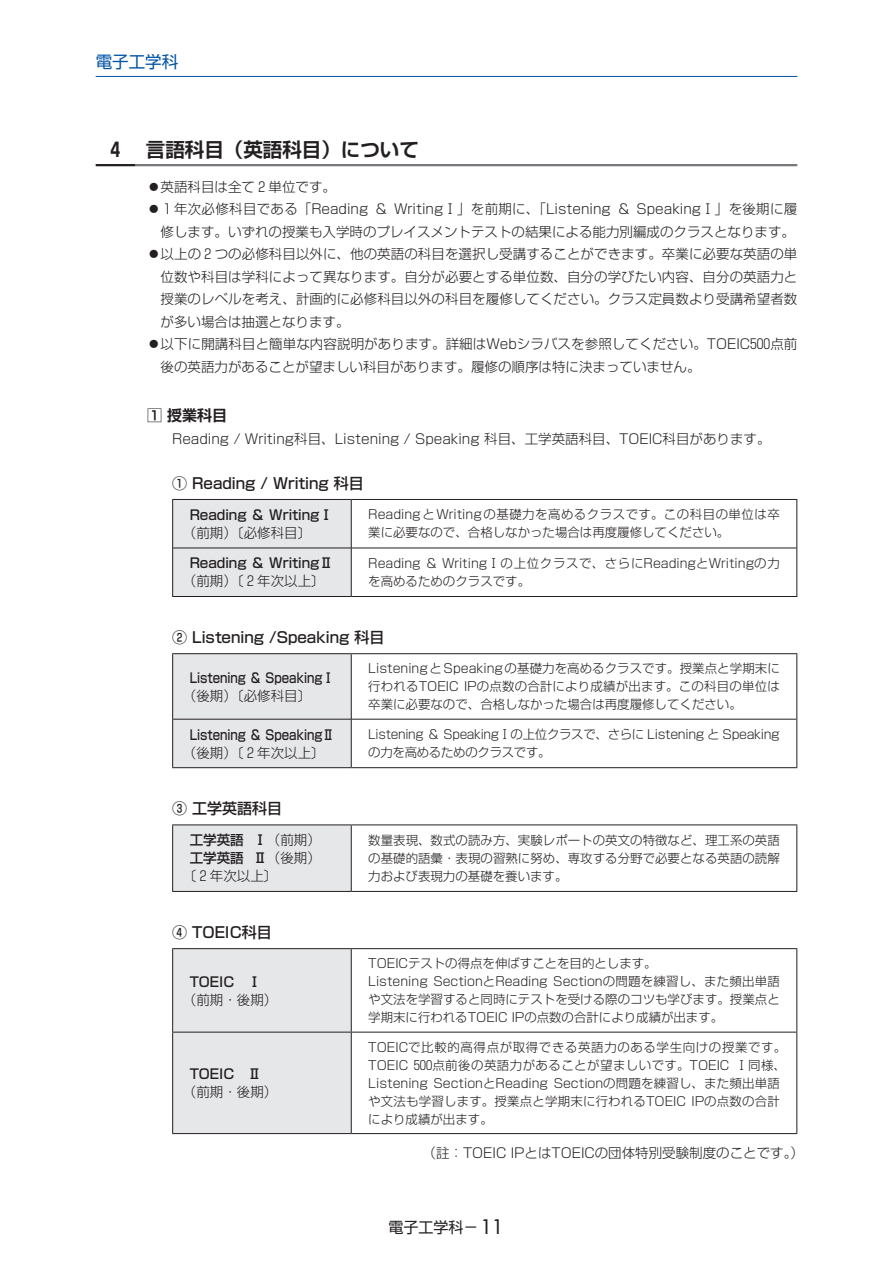
<style>
.page{position:relative;width:893px;height:1263px;background:#fff}
.page>*{position:absolute;margin:0;border:0;box-sizing:border-box;transform-origin:0 0}
.t1{font:700 19.5px "Shin Go Pr 5 De";color:#231f20}
.t2{font:16.5px "Shin Go Pr 5";color:#0154a6}
.t3{font:500 15px "Shin Go Pr 5";color:#231f20}
.t4{font:15px "Shin Go Pr 5";color:#231f20}
.t5{font:700 15px "Shin Go Pr 5 De";color:#231f20}
.t6{font:300 13.5px "Shin Go Pr 5";color:#231f20}
.t7{font:500 13.5px "Shin Go Pr 5";color:#231f20}
.t8{font:500 13.5px "Shin Go Pr 5";color:#231f20;scale:.87 1}
.t9{font:300 12.45px/18px "Shin Go Pr 5";color:#231f20}
.t10{font:300 12.45px/18px "Shin Go Pr 5";letter-spacing:-.025em;color:#231f20}
.s1{font-weight:300}
.s2{font-family:"Futura";font-size:19.5px}
</style>
<div class="page">
<hr style="left:96px;top:76px;width:701px;height:1px;background:#0154a6">
<hr style="left:135px;top:164px;width:662px;height:2px;background:#76787b">
<hr style="left:96px;top:164px;width:39px;height:2px;background:#231f20">
<div style="left:173px;top:500px;width:178px;height:96px;background:#e6e7e9"></div>
<hr style="left:173px;top:548px;width:178px;height:1px;background:#231f20">
<hr style="left:351px;top:548px;width:445px;height:1px;background:#231f20">
<hr style="left:351px;top:500px;width:1px;height:48px;background:#231f20">
<hr style="left:351px;top:548px;width:1px;height:48px;background:#231f20">
<hr style="left:172px;top:499px;width:179px;height:1px;background:#231f20">
<hr style="left:172px;top:500px;width:1px;height:48px;background:#231f20">
<hr style="left:351px;top:499px;width:446px;height:1px;background:#231f20">
<hr style="left:796px;top:500px;width:1px;height:48px;background:#231f20">
<hr style="left:172px;top:548px;width:1px;height:48px;background:#231f20">
<hr style="left:796px;top:548px;width:1px;height:48px;background:#231f20">
<hr style="left:172px;top:596px;width:179px;height:1px;background:#231f20">
<hr style="left:351px;top:596px;width:446px;height:1px;background:#231f20">
<div style="left:173px;top:654px;width:178px;height:113px;background:#e6e7e9"></div>
<hr style="left:173px;top:719px;width:178px;height:1px;background:#231f20">
<hr style="left:351px;top:719px;width:445px;height:1px;background:#231f20">
<hr style="left:351px;top:654px;width:1px;height:65px;background:#231f20">
<hr style="left:351px;top:719px;width:1px;height:48px;background:#231f20">
<hr style="left:172px;top:653px;width:179px;height:1px;background:#231f20">
<hr style="left:172px;top:654px;width:1px;height:65px;background:#231f20">
<hr style="left:351px;top:653px;width:446px;height:1px;background:#231f20">
<hr style="left:796px;top:654px;width:1px;height:65px;background:#231f20">
<hr style="left:172px;top:719px;width:1px;height:48px;background:#231f20">
<hr style="left:796px;top:719px;width:1px;height:48px;background:#231f20">
<hr style="left:172px;top:767px;width:179px;height:1px;background:#231f20">
<hr style="left:351px;top:767px;width:446px;height:1px;background:#231f20">
<div style="left:173px;top:825px;width:178px;height:66px;background:#e6e7e9"></div>
<hr style="left:351px;top:825px;width:1px;height:66px;background:#231f20">
<hr style="left:172px;top:824px;width:179px;height:1px;background:#231f20">
<hr style="left:351px;top:824px;width:446px;height:1px;background:#231f20">
<hr style="left:172px;top:825px;width:1px;height:66px;background:#231f20">
<hr style="left:796px;top:825px;width:1px;height:66px;background:#231f20">
<hr style="left:172px;top:891px;width:179px;height:1px;background:#231f20">
<hr style="left:351px;top:891px;width:446px;height:1px;background:#231f20">
<div style="left:173px;top:949px;width:178px;height:184px;background:#e6e7e9"></div>
<hr style="left:351px;top:949px;width:1px;height:83px;background:#231f20">
<hr style="left:351px;top:1032px;width:1px;height:101px;background:#231f20">
<hr style="left:172px;top:948px;width:179px;height:1px;background:#231f20">
<hr style="left:172px;top:949px;width:1px;height:83px;background:#231f20">
<hr style="left:351px;top:948px;width:446px;height:1px;background:#231f20">
<hr style="left:796px;top:949px;width:1px;height:83px;background:#231f20">
<hr style="left:172px;top:1032px;width:179px;height:1px;background:#231f20">
<hr style="left:172px;top:1032px;width:1px;height:101px;background:#231f20">
<hr style="left:351px;top:1032px;width:446px;height:1px;background:#231f20">
<hr style="left:796px;top:1032px;width:1px;height:101px;background:#231f20">
<hr style="left:172px;top:1133px;width:179px;height:1px;background:#231f20">
<hr style="left:351px;top:1133px;width:446px;height:1px;background:#231f20">
<h2 class="t2" style="left:96px;top:48px;width:84px">電子工学科</h2>
<h1 class="t1" style="left:111px;top:134px;width:11px">4</h1>
<h1 class="t1" style="left:146px;top:134px;width:274px">言語科目（英語科目）について</h1>
<p class="t6" style="left:147px;top:176px;width:191px">⃝英語科目は全て 2 単位です。</p>
<p class="t6" style="left:147px;top:198px;width:652px">⃝ 1 年次必修科目である「Reading ＆ WritingⅠ」を前期に、「Listening ＆ SpeakingⅠ」を後期に履</p>
<p class="t6" style="left:161px;top:221px;width:636px">修します。いずれの授業も入学時のプレイスメントテストの結果による能力別編成のクラスとなります。</p>
<p class="t6" style="left:147px;top:243px;width:652px">⃝以上の 2 つの必修科目以外に、他の英語の科目を選択し受講することができます。卒業に必要な英語の単</p>
<p class="t6" style="left:161px;top:266px;width:638px">位数や科目は学科によって異なります。自分が必要とする単位数、自分の学びたい内容、自分の英語力と</p>
<p class="t6" style="left:161px;top:288px;width:638px">授業のレベルを考え、計画的に必修科目以外の科目を履修してください。クラス定員数より受講希望者数</p>
<p class="t6" style="left:161px;top:311px;width:191px">が多い場合は抽選となります。</p>
<p class="t6" style="left:147px;top:333px;width:652px">⃝以下に開講科目と簡単な内容説明があります。詳細はWebシラバスを参照してください。TOEIC500点前</p>
<p class="t6" style="left:161px;top:356px;width:542px">後の英語力があることが望ましい科目があります。履修の順序は特に決まっていません。</p>
<p class="t5" style="left:147px;top:403px;width:81px">1 授業科目</p>
<p class="t6" style="left:172px;top:427px;width:600px">Reading / Writing科目、Listening / Speaking 科目、工学英語科目、TOEIC科目があります。</p>
<p class="t3" style="left:172px;top:471px;width:193px">① Reading / Writing 科目</p>
<p class="t7" style="left:190px;top:504px;width:145px">Reading ＆ WritingⅠ</p>
<p class="t6" style="left:183px;top:522px;width:130px">（前期）〔必修科目〕</p>
<p class="t9" style="left:368px;top:504px;width:413px">ReadingとWritingの基礎力を高めるクラスです。この科目の単位は卒業に必要なので、合格しなかった場合は再度履修してください。</p>
<p class="t7" style="left:190px;top:552px;width:145px">Reading ＆ WritingⅡ</p>
<p class="t6" style="left:183px;top:570px;width:143px">（前期）〔 2 年次以上〕</p>
<p class="t9" style="left:368px;top:553px;width:413px">Reading &amp; WritingⅠの上位クラスで、さらにReadingとWritingの力を高めるためのクラスです。</p>
<p class="t3" style="left:172px;top:625px;width:214px">② Listening /Speaking 科目</p>
<p class="t8" style="left:190px;top:666px;width:168px">Listening ＆ SpeakingⅠ</p>
<p class="t6" style="left:183px;top:684px;width:130px">（後期）〔必修科目〕</p>
<p class="t9" style="left:368px;top:658px;width:413px;text-align:justify">ListeningとSpeakingの基礎力を高めるクラスです。授業点と学期末に行われるTOEIC IPの点数の合計により成績が出ます。この科目の単位は卒業に必要なので、合格しなかった場合は再度履修してください。</p>
<p class="t8" style="left:190px;top:723px;width:168px">Listening ＆ SpeakingⅡ</p>
<p class="t6" style="left:183px;top:741px;width:143px">（後期）〔 2 年次以上〕</p>
<p class="t3" style="left:172px;top:796px;width:111px">③ 工学英語科目</p>
<p class="t7" style="left:190px;top:829px;width:133px">工学英語 Ⅰ<span class="s1">（前期）</span></p>
<p class="t7" style="left:190px;top:847px;width:133px">工学英語 Ⅱ<span class="s1">（後期）</span></p>
<p class="t6" style="left:183px;top:865px;width:96px">〔 2 年次以上〕</p>
<p class="t3" style="left:172px;top:920px;width:101px">④ TOEIC科目</p>
<p class="t7" style="left:190px;top:970px;width:73px">TOEIC　Ⅰ</p>
<p class="t6" style="left:183px;top:988px;width:96px">（前期・後期）</p>
<p class="t7" style="left:190px;top:1063px;width:73px">TOEIC　Ⅱ</p>
<p class="t6" style="left:183px;top:1081px;width:96px">（前期・後期）</p>
<p class="t10" style="left:368px;top:724px;width:413px">Listening ＆ SpeakingⅠの上位クラスで、さらに Listening と Speakingの力を高めるためのクラスです。</p>
<p class="t9" style="left:368px;top:830px;width:413px;text-align:justify">数量表現、数式の読み方、実験レポートの英文の特徴など、理工系の英語の基礎的語彙・表現の習熟に努め、専攻する分野で必要となる英語の読解力および表現力の基礎を養います。</p>
<p class="t9" style="left:368px;top:953px;width:413px">TOEICテストの得点を伸ばすことを目的とします。<br>Listening SectionとReading Sectionの問題を練習し、また頻出単語や文法を学習すると同時にテストを受ける際のコツも学びます。授業点と学期末に行われるTOEIC IPの点数の合計により成績が出ます。</p>
<p class="t9" style="left:368px;top:1037px;width:419px">TOEICで比較的高得点が取得できる英語力のある学生向けの授業です。TOEIC 500点前後の英語力があることが望ましいです。TOEIC Ⅰ同様、Listening SectionとReading Sectionの問題を練習し、また頻出単語や文法も学習します。授業点と学期末に行われるTOEIC IPの点数の合計により成績が出ます。</p>
<p class="t6" style="left:423px;top:1141px;width:383px">（註：TOEIC IPとはTOEICの団体特別受験制度のことです。）</p>
<p class="t4" style="left:388px;top:1214px;width:116px">電子工学科－ <span class="s2">11</span></p>
</div>
